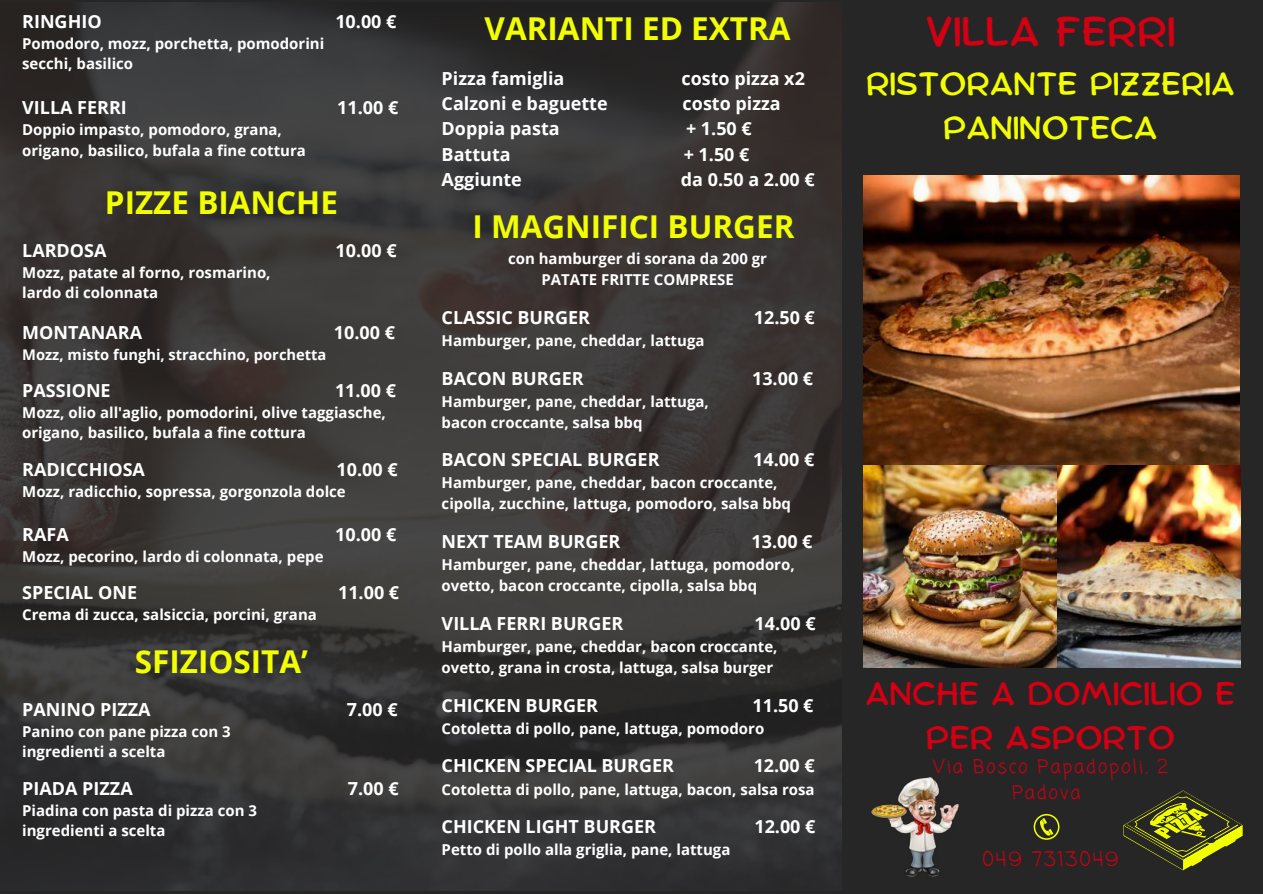
<style>
.page{position:relative;width:1263px;height:894px;background:#fff}
.page>*{position:absolute;margin:0;border:0;box-sizing:border-box;transform-origin:0 0}
.t1{font:40.65px "Comica";color:#d10013}
.t2{font:32.1px/43.8px "Comica";color:#d10013;text-align:center}
.t3{font:31.8px/43.8px "Comica";color:#f2ff00;text-align:center}
.t4{font:700 31.5px "Open Sans";color:#f2ff00}
.t5{font:20.1px "Coming Soon";letter-spacing:.1em;color:#d10013}
.t6{font:18.6px/25.8px "Coming Soon";letter-spacing:.1em;color:#d10013;text-align:center}
.t7{font:700 18px "Open Sans";color:#fff}
.t8{font:700 15px/20.1px "Open Sans";color:#fff}
.t9{font:700 14.7px "Open Sans";color:#fff}
</style>
<div class="page">
<div style="left:0;top:0;width:1263px;height:893px;background:#272626"></div>
<svg style="left:1034px;top:813px;width:25px;height:26px"></svg>
<img style="left:863px;top:176px;width:377px;height:491px">
<img style="left:872px;top:777px;width:86px;height:99px">
<svg style="left:1123px;top:790px;width:120px;height:80px"></svg>
<img style="left:0;top:3px;width:841px;height:887px">
<p class="t7" style="left:22px;top:8px;width:81px">RINGHIO</p>
<p class="t7" style="left:335px;top:8px;width:63px">10.00 €</p>
<p class="t8" style="left:22px;top:33px;width:304px">Pomodoro, mozz, porchetta, pomodorini secchi, basilico</p>
<p class="t7" style="left:22px;top:95px;width:106px">VILLA FERRI</p>
<p class="t7" style="left:337px;top:95px;width:63px">11.00 €</p>
<p class="t8" style="left:22px;top:119px;width:285px">Doppio impasto, pomodoro, grana, origano, basilico, bufala a fine cottura</p>
<h3 class="t4" style="left:105px;top:180px;width:235px">PIZZE BIANCHE</h3>
<p class="t7" style="left:22px;top:238px;width:86px">LARDOSA</p>
<p class="t7" style="left:336px;top:238px;width:63px">10.00 €</p>
<p class="t8" style="left:22px;top:262px;width:250px">Mozz, patate al forno, rosmarino, lardo di colonnata</p>
<p class="t7" style="left:22px;top:319px;width:122px">MONTANARA</p>
<p class="t7" style="left:334px;top:319px;width:63px">10.00 €</p>
<p class="t9" style="left:22px;top:344px;width:306px">Mozz, misto funghi, stracchino, porchetta</p>
<p class="t7" style="left:22px;top:378px;width:90px">PASSIONE</p>
<p class="t7" style="left:335px;top:378px;width:63px">11.00 €</p>
<p class="t8" style="left:22px;top:402px;width:365px">Mozz, olio all'aglio, pomodorini, olive taggiasche, origano, basilico, bufala a fine cottura</p>
<p class="t7" style="left:22px;top:456px;width:124px">RADICCHIOSA</p>
<p class="t7" style="left:337px;top:456px;width:63px">10.00 €</p>
<p class="t8" style="left:22px;top:481px;width:325px">Mozz, radicchio, sopressa, gorgonzola dolce</p>
<p class="t7" style="left:22px;top:521px;width:48px">RAFA</p>
<p class="t7" style="left:335px;top:521px;width:63px">10.00 €</p>
<p class="t8" style="left:22px;top:545px;width:303px">Mozz, pecorino, lardo di colonnata, pepe</p>
<p class="t7" style="left:22px;top:580px;width:116px">SPECIAL ONE</p>
<p class="t7" style="left:338px;top:580px;width:63px">11.00 €</p>
<p class="t8" style="left:22px;top:604px;width:296px">Crema di zucca, salsiccia, porcini, grana</p>
<h3 class="t4" style="left:135px;top:639px;width:175px">SFIZIOSITA’</h3>
<p class="t7" style="left:22px;top:696px;width:130px">PANINO PIZZA</p>
<p class="t7" style="left:347px;top:696px;width:52px">7.00 €</p>
<p class="t8" style="left:22px;top:720px;width:210px">Panino con pane pizza con 3 ingredienti a scelta</p>
<p class="t7" style="left:22px;top:775px;width:112px">PIADA PIZZA</p>
<p class="t7" style="left:348px;top:775px;width:52px">7.00 €</p>
<p class="t8" style="left:22px;top:799px;width:236px">Piadina con pasta di pizza con 3 ingredienti a scelta</p>
<h3 class="t4" style="left:485px;top:6px;width:307px">VARIANTI ED EXTRA</h3>
<p class="t7" style="left:442px;top:66px;width:124px">Pizza famiglia</p>
<p class="t7" style="left:681px;top:66px;width:125px">costo pizza x2</p>
<p class="t7" style="left:442px;top:91px;width:168px">Calzoni e baguette</p>
<p class="t7" style="left:683px;top:91px;width:100px">costo pizza</p>
<p class="t7" style="left:442px;top:116px;width:120px">Doppia pasta</p>
<p class="t7" style="left:686px;top:116px;width:67px">+ 1.50 €</p>
<p class="t7" style="left:442px;top:141px;width:71px">Battuta</p>
<p class="t7" style="left:684px;top:141px;width:67px">+ 1.50 €</p>
<p class="t7" style="left:442px;top:166px;width:82px">Aggiunte</p>
<p class="t7" style="left:681px;top:166px;width:135px">da 0.50 a 2.00 €</p>
<h3 class="t4" style="left:472px;top:204px;width:323px">I MAGNIFICI BURGER</h3>
<p class="t8" style="left:508px;top:248px;width:261px;line-height:21px;text-align:center">con hamburger di sorana da 200 gr<br>PATATE FRITTE COMPRESE</p>
<p class="t7" style="left:442px;top:304px;width:150px">CLASSIC BURGER</p>
<p class="t7" style="left:754px;top:304px;width:63px">12.50 €</p>
<p class="t8" style="left:442px;top:330px;width:264px">Hamburger, pane, cheddar, lattuga</p>
<p class="t7" style="left:442px;top:365px;width:144px">BACON BURGER</p>
<p class="t7" style="left:752px;top:365px;width:63px">13.00 €</p>
<p class="t8" style="left:442px;top:390px;width:269px;line-height:21px">Hamburger, pane, cheddar, lattuga, bacon croccante, salsa bbq</p>
<p class="t7" style="left:442px;top:447px;width:219px">BACON SPECIAL BURGER</p>
<p class="t7" style="left:753px;top:447px;width:63px">14.00 €</p>
<p class="t8" style="left:442px;top:472px;width:351px;line-height:21px">Hamburger, pane, cheddar, bacon croccante, cipolla, zucchine, lattuga, pomodoro, salsa bbq</p>
<p class="t7" style="left:442px;top:528px;width:180px">NEXT TEAM BURGER</p>
<p class="t7" style="left:751px;top:528px;width:63px">13.00 €</p>
<p class="t8" style="left:442px;top:553px;width:355px;line-height:21px">Hamburger, pane, cheddar, lattuga, pomodoro, ovetto, bacon croccante, cipolla, salsa bbq</p>
<p class="t7" style="left:442px;top:610px;width:183px">VILLA FERRI BURGER</p>
<p class="t7" style="left:754px;top:610px;width:63px">14.00 €</p>
<p class="t8" style="left:442px;top:635px;width:337px;line-height:21px">Hamburger, pane, cheddar, bacon croccante, ovetto, grana in crosta, lattuga, salsa burger</p>
<p class="t7" style="left:442px;top:692px;width:158px">CHICKEN BURGER</p>
<p class="t7" style="left:752px;top:692px;width:63px">11.50 €</p>
<p class="t8" style="left:442px;top:717px;width:324px">Cotoletta di pollo, pane, lattuga, pomodoro</p>
<p class="t7" style="left:442px;top:753px;width:234px">CHICKEN SPECIAL BURGER</p>
<p class="t7" style="left:754px;top:753px;width:63px">12.00 €</p>
<p class="t8" style="left:442px;top:778px;width:374px">Cotoletta di pollo, pane, lattuga, bacon, salsa rosa</p>
<p class="t7" style="left:442px;top:813px;width:216px">CHICKEN LIGHT BURGER</p>
<p class="t7" style="left:754px;top:813px;width:63px">12.00 €</p>
<p class="t8" style="left:442px;top:839px;width:290px">Petto di pollo alla griglia, pane, lattuga</p>
<h1 class="t1" style="left:925px;top:14px;width:251px">VILLA FERRI</h1>
<h3 class="t3" style="left:866px;top:63px;width:370px">RISTORANTE PIZZERIA<br>PANINOTECA</h3>
<h2 class="t2" style="left:865px;top:673px;width:371px">ANCHE A DOMICILIO E<br>PER ASPORTO</h2>
<p class="t6" style="left:933px;top:754px;width:236px">Via Bosco Papadopoli. 2<br>Padova</p>
<h3 class="t5" style="left:982px;top:844px;width:138px">049 7313049</h3>
</div>
